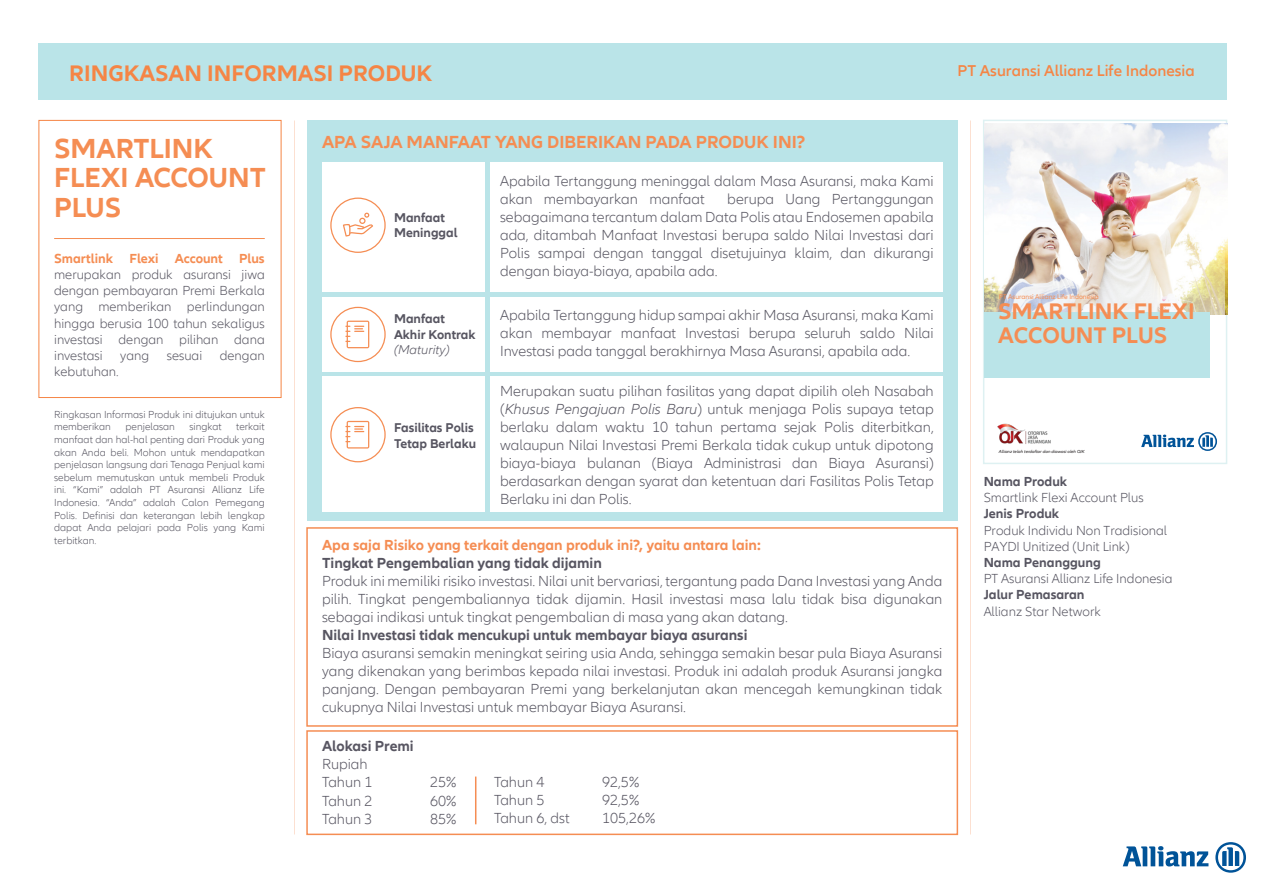
<style>
.page{position:relative;width:1263px;height:893px;background:#fff}
.page>*{position:absolute;margin:0;border:0;box-sizing:border-box;transform-origin:0 0}
.t1{font:700 28.35px/29.4px "Allianz Neo";color:#f58d53}
.t2{font:700 23.25px/24.2px "Allianz Neo";color:#f58d53}
.t3{font:700 23.1px "Allianz Neo";color:#f58545}
.t4{font:700 18px "Allianz Neo";color:#f58d53}
.t5{font:600 16.2px "Allianz Neo";color:#f58545}
.t6{font:300 15px/18px "Allianz Neo";color:#575561;text-align:justify}
.t7{font:700 15px "Allianz Neo";color:#575561}
.t8{font:300 15px/18px "Allianz Neo";color:#585662}
.t9{font:700 15px "Allianz Neo";color:#f58d53}
.t10{font:700 15px "Allianz Neo";color:#585662}
.t11{font:300 13.5px/16.2px "Allianz Neo";color:#575561;text-align:justify}
.t12{font:700 13.5px "Allianz Neo";color:#575561}
.t13{font:700 13.5px "Allianz Neo";color:#f58d53}
.t14{font:700 13.05px/15.8px "Allianz Neo";color:#575561}
.t15{font:italic 300 13.05px "Allianz Neo";color:#575561}
.t16{font:300 10.5px/12.6px "Allianz Neo";color:#575561}
.t17{font:6.9px "Allianz Neo";color:#f58d53}
.t18{font:italic 4.5px "Allianz Neo";color:#231f20}
.s1{font-style:italic}
</style>
<div class="page">
<div style="left:307px;top:120px;width:650px;height:401px;background:#bae4e8"></div>
<div style="left:306px;top:527px;width:652px;height:200px;border:2px solid #f58d53"></div>
<div style="left:306px;top:730px;width:652px;height:105px;border:2px solid #f58d53"></div>
<div style="left:38px;top:43px;width:1188px;height:56px;background:#bae4e8"></div>
<div style="left:39px;top:120px;width:242px;height:278px;border:1px solid #f58545"></div>
<div style="left:983px;top:120px;width:244px;height:344px;border:2px solid #def1f2"></div>
<hr style="left:54px;top:238px;width:211px;height:1px;background:#f58d53">
<div style="left:322px;top:162px;width:163px;height:130px;background:#fff"></div>
<div style="left:322px;top:297px;width:163px;height:75px;background:#fff"></div>
<div style="left:322px;top:377px;width:163px;height:135px;background:#fff"></div>
<div style="left:490px;top:162px;width:452px;height:130px;background:#fff"></div>
<div style="left:490px;top:297px;width:452px;height:75px;background:#fff"></div>
<div style="left:490px;top:377px;width:452px;height:135px;background:#fff"></div>
<svg style="left:1123px;top:846px;width:85px;height:20px"></svg>
<svg style="left:1215px;top:842px;width:31px;height:31px"></svg>
<svg style="left:330px;top:307px;width:56px;height:55px"></svg>
<svg style="left:330px;top:198px;width:56px;height:55px"></svg>
<svg style="left:330px;top:407px;width:56px;height:55px"></svg>
<img style="left:984px;top:123px;width:243px;height:192px">
<svg style="left:984px;top:232px;width:240px;height:83px"></svg>
<div style="left:984px;top:312px;width:226px;height:65px;background:#bae4e8"></div>
<svg style="left:1141px;top:432px;width:76px;height:19px"></svg>
<img style="left:997px;top:423px;width:54px;height:21px">
<hr style="left:475px;top:777px;width:1px;height:47px;background:#f58d53">
<h3 class="t3" style="left:69px;top:60px;width:365px">RINGKASAN INFORMASI PRODUK</h3>
<p class="t5" style="left:957px;top:61px;width:239px">PT Asuransi Allianz Life Indonesia</p>
<h1 class="t1" style="left:54px;top:134px;width:213px">SMARTLINK<br>FLEXI ACCOUNT<br>PLUS</h1>
<p class="t13" style="left:54px;top:250px;width:212px">Smartlink Flexi Account Plus</p>
<p class="t11" style="left:54px;top:267px;width:212px">merupakan produk asuransi jiwa dengan pembayaran Premi Berkala yang memberikan perlindungan hingga berusia 100 tahun sekaligus investasi dengan pilihan dana investasi</p>
<p class="t11" style="left:120px;top:348px;width:30px">yang</p>
<p class="t11" style="left:167px;top:348px;width:37px">sesuai</p>
<p class="t11" style="left:220px;top:348px;width:46px">dengan</p>
<p class="t11" style="left:54px;top:364px;width:66px">kebutuhan.</p>
<p class="t16" style="left:54px;top:408px;width:212px">Ringkasan Informasi Produk ini ditujukan untuk memberikan</p>
<p class="t16" style="left:54px;top:421px;width:212px;text-align:justify;text-indent:182px">terkait manfaat dan hal-hal penting dari Produk yang akan Anda beli. Mohon untuk mendapatkan penjelasan langsung dari Tenaga Penjual kami sebelum memutuskan untuk membeli Produk ini. “Kami” adalah PT Asuransi Allianz Life Indonesia. “Anda” adalah Calon Pemegang Polis. Definisi dan keterangan lebih lengkap dapat Anda pelajari pada Polis yang Kami terbitkan.</p>
<p class="t16" style="left:125px;top:421px;width:51px">penjelasan</p>
<p class="t16" style="left:189px;top:421px;width:34px">singkat</p>
<p class="t4" style="left:322px;top:131px;width:485px">APA SAJA MANFAAT YANG DIBERIKAN PADA PRODUK INI?</p>
<p class="t6" style="left:500px;top:172px;width:435px">Apabila Tertanggung meninggal dalam Masa Asuransi, maka Kami akan membayarkan manfaat</p>
<p class="t6" style="left:500px;top:190px;width:435px;text-indent:227px">berupa Uang Pertanggungan sebagaimana tercantum dalam Data Polis atau Endosemen apabila ada, ditambah Manfaat Investasi berupa saldo Nilai Investasi dari Polis sampai dengan tanggal disetujuinya klaim, dan dikurangi dengan biaya-biaya, apabila ada.</p>
<p class="t6" style="left:500px;top:307px;width:435px">Apabila Tertanggung hidup sampai akhir Masa Asuransi, maka Kami akan membayar manfaat Investasi berupa seluruh saldo Nilai Investasi pada tanggal berakhirnya Masa Asuransi, apabila ada.</p>
<p class="t6" style="left:500px;top:382px;width:435px">Merupakan suatu pilihan fasilitas yang dapat dipilih oleh Nasabah (<span class="s1">Khusus Pengajuan Polis Baru</span>) untuk menjaga Polis supaya tetap berlaku dalam waktu 10 tahun pertama sejak Polis diterbitkan, walaupun Nilai Investasi Premi Berkala tidak cukup untuk dipotong biaya-biaya bulanan (Biaya Administrasi dan Biaya Asuransi) berdasarkan dengan syarat dan ketentuan dari Fasilitas Polis Tetap Berlaku ini dan Polis.</p>
<p class="t14" style="left:394px;top:210px;width:65px">Manfaat<br>Meninggal</p>
<p class="t14" style="left:394px;top:311px;width:83px">Manfaat<br>Akhir Kontrak</p>
<p class="t15" style="left:394px;top:343px;width:57px">(Maturity)</p>
<p class="t14" style="left:394px;top:420px;width:83px">Fasilitas Polis<br>Tetap Berlaku</p>
<p class="t9" style="left:322px;top:536px;width:440px">Apa saja Risiko yang terkait dengan produk ini?, yaitu antara lain:</p>
<p class="t7" style="left:322px;top:554px;width:281px">Tingkat Pengembalian yang tidak dijamin</p>
<p class="t6" style="left:322px;top:572px;width:622px">Produk ini memiliki risiko investasi. Nilai unit bervariasi, tergantung pada Dana Investasi yang Anda pilih. Tingkat pengembaliannya tidak dijamin. Hasil investasi masa lalu tidak bisa digunakan sebagai indikasi untuk tingkat pengembalian di masa yang akan datang.</p>
<p class="t7" style="left:322px;top:626px;width:427px">Nilai Investasi tidak mencukupi untuk membayar biaya asuransi</p>
<p class="t6" style="left:322px;top:644px;width:622px">Biaya asuransi semakin meningkat seiring usia Anda, sehingga semakin besar pula Biaya Asuransi yang dikenakan yang berimbas kepada nilai investasi. Produk ini adalah produk Asuransi jangka panjang. Dengan pembayaran Premi yang berkelanjutan akan mencegah kemungkinan tidak cukupnya Nilai Investasi untuk membayar Biaya Asuransi.</p>
<p class="t10" style="left:322px;top:738px;width:93px">Alokasi Premi</p>
<p class="t8" style="left:322px;top:756px;width:52px">Rupiah<br>Tahun 1</p>
<p class="t8" style="left:430px;top:774px;width:28px">25%</p>
<p class="t8" style="left:322px;top:792px;width:52px">Tahun 2</p>
<p class="t8" style="left:430px;top:792px;width:28px">60%</p>
<p class="t8" style="left:322px;top:810px;width:52px">Tahun 3</p>
<p class="t8" style="left:430px;top:810px;width:28px">85%</p>
<p class="t8" style="left:494px;top:773px;width:52px">Tahun 4</p>
<p class="t8" style="left:602px;top:773px;width:39px">92,5%</p>
<p class="t8" style="left:494px;top:791px;width:52px">Tahun 5</p>
<p class="t8" style="left:602px;top:791px;width:39px">92,5%</p>
<p class="t8" style="left:494px;top:809px;width:77px">Tahun 6, dst</p>
<p class="t8" style="left:602px;top:809px;width:55px">105,26%</p>
<p class="t17" style="left:999px;top:292px;width:101px">PT Asuransi Allianz Life Indonesia</p>
<h2 class="t2" style="left:998px;top:299px;width:198px">SMARTLINK FLEXI<br>ACCOUNT PLUS</h2>
<p class="t18" style="left:999px;top:449px;width:87px">Allianz telah terdaftar dan diawasi oleh OJK</p>
<p class="t12" style="left:984px;top:474px;width:85px">Nama Produk</p>
<p class="t11" style="left:984px;top:490px;width:161px">Smartlink Flexi Account Plus</p>
<p class="t12" style="left:984px;top:506px;width:77px">Jenis Produk</p>
<p class="t11" style="left:984px;top:522px;width:185px">Produk Individu Non Tradisional<br>PAYDI Unitized (Unit Link)</p>
<p class="t12" style="left:984px;top:555px;width:119px">Nama Penanggung</p>
<p class="t11" style="left:984px;top:571px;width:190px">PT Asuransi Allianz Life Indonesia</p>
<p class="t12" style="left:984px;top:587px;width:102px">Jalur Pemasaran</p>
<p class="t11" style="left:984px;top:603px;width:119px">Allianz Star Network</p>
</div>
